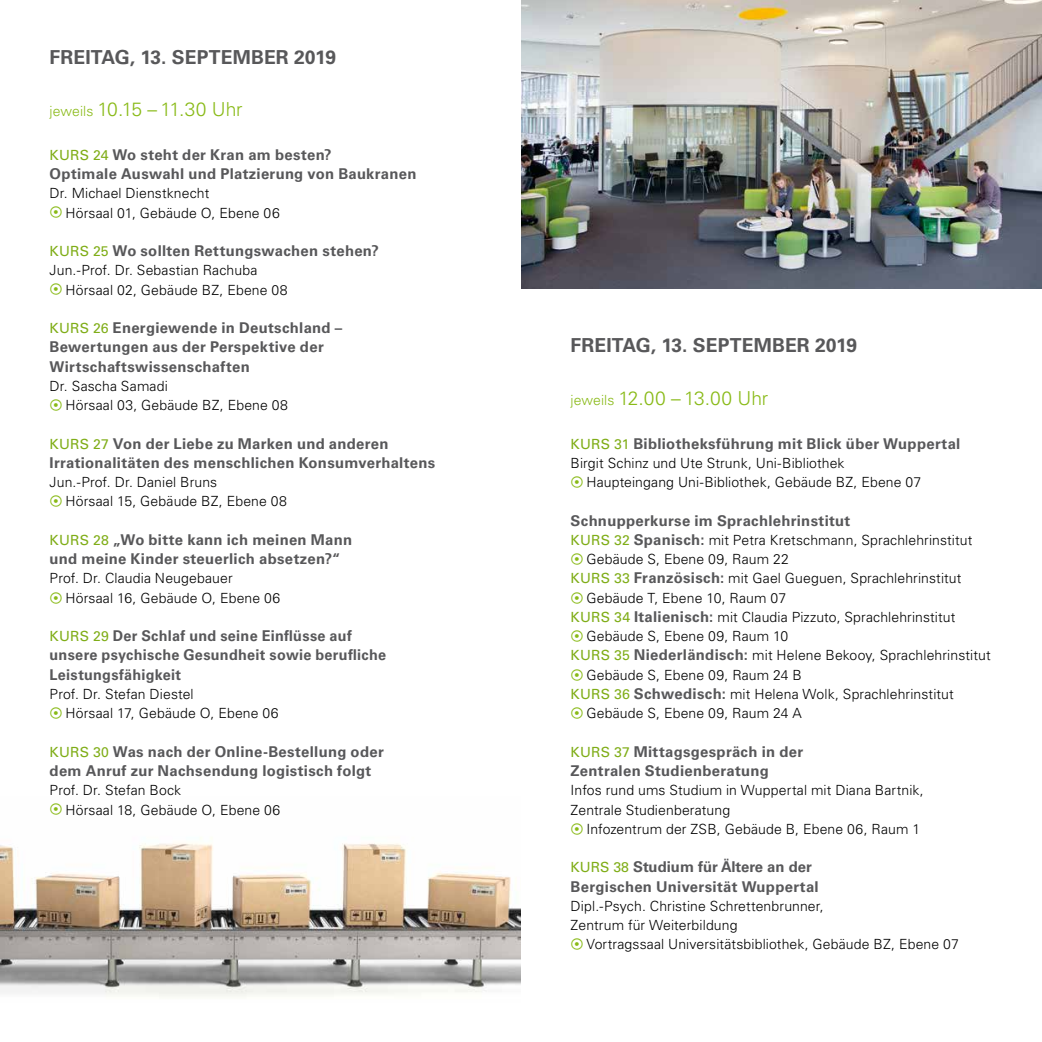
<style>
.page{position:relative;width:1042px;height:1042px;background:#fff}
.page>*{position:absolute;margin:0;border:0;box-sizing:border-box;transform-origin:0 0}
.t1{font:700 19.25px "Univers LT Pro 65";letter-spacing:.005em;color:#58585a}
.t2{font:300 19.25px "Univers LT Pro 45";letter-spacing:-.01em;color:#89ba17}
.t3{font:700 14.88px/19.2px "Univers LT Pro 65";letter-spacing:.02em;color:#58585a}
.t4{font:300 14px/19.2px "Univers LT Pro 45";letter-spacing:.01em;color:#000}
.s1{font-size:14px}
.s2{font-family:"Univers LT Pro 55 Roman";font-weight:400;font-size:14px;color:#7fad17}
.s3{font-family:"Apple SD Gothic Neo";font-weight:800;color:#89ba17}
.s4{font-family:"Univers LT Pro 55 Roman";font-weight:400;color:#7fad17}
.s5{font-family:"Univers LT Pro 65";font-weight:700;font-size:14.88px;color:#58585a}
</style>
<div class="page">
<img style="left:0;top:843px;width:521px;height:154px">
<img style="left:521px;top:0;width:521px;height:289px">
<h1 class="t1" style="left:50px;top:45px;width:288px">FREITAG, 13. SEPTEMBER 2019</h1>
<h1 class="t2" style="left:50px;top:98px;width:195px"><span class="s1">jeweils</span> 10.15 – 11.30 Uhr</h1>
<p class="t3" style="left:50px;top:145px;width:368px"><span class="s2">KURS 24</span> Wo steht der Kran am besten?<br>Optimale Auswahl und Platzierung von Baukranen</p>
<p class="t4" style="left:50px;top:184px;width:232px">Dr. Michael Dienstknecht<br><span class="s3">☉</span> Hörsaal 01, Gebäude O, Ebene 06</p>
<p class="t3" style="left:50px;top:241px;width:331px"><span class="s2">KURS 25</span> Wo sollten Rettungswachen stehen?</p>
<p class="t4" style="left:50px;top:261px;width:240px">Jun.-Prof. Dr. Sebastian Rachuba<br><span class="s3">☉</span> Hörsaal 02, Gebäude BZ, Ebene 08</p>
<p class="t3" style="left:50px;top:318px;width:294px"><span class="s2">KURS 26</span> Energiewende in Deutschland –<br>Bewertungen aus der Perspektive der<br>Wirtschaftswissenschaften</p>
<p class="t4" style="left:50px;top:376px;width:240px">Dr. Sascha Samadi<br><span class="s3">☉</span> Hörsaal 03, Gebäude BZ, Ebene 08</p>
<p class="t3" style="left:50px;top:434px;width:387px"><span class="s2">KURS 27</span> Von der Liebe zu Marken und anderen<br>Irrationalitäten des menschlichen Konsumverhaltens</p>
<p class="t4" style="left:50px;top:472px;width:239px">Jun.-Prof. Dr. Daniel Bruns<br><span class="s3">☉</span> Hörsaal 15, Gebäude BZ, Ebene 08</p>
<p class="t3" style="left:50px;top:530px;width:304px"><span class="s2">KURS 28</span> „Wo bitte kann ich meinen Mann und meine Kinder steuerlich absetzen?“</p>
<p class="t4" style="left:50px;top:569px;width:232px">Prof. Dr. Claudia Neugebauer<br><span class="s3">☉</span> Hörsaal 16, Gebäude O, Ebene 06</p>
<p class="t3" style="left:50px;top:626px;width:338px"><span class="s2">KURS 29</span> Der Schlaf und seine Einflüsse auf unsere psychische Gesundheit sowie berufliche<br>Leistungsfähigkeit</p>
<p class="t4" style="left:50px;top:684px;width:231px">Prof. Dr. Stefan Diestel<br><span class="s3">☉</span> Hörsaal 17, Gebäude O, Ebene 06</p>
<p class="t3" style="left:50px;top:742px;width:336px"><span class="s2">KURS 30</span> Was nach der Online-Bestellung oder dem Anruf zur Nachsendung logistisch folgt</p>
<p class="t4" style="left:50px;top:780px;width:232px">Prof. Dr. Stefan Bock<br><span class="s3">☉</span> Hörsaal 18, Gebäude O, Ebene 06</p>
<h1 class="t1" style="left:570px;top:334px;width:288px">FREITAG, 13. SEPTEMBER 2019</h1>
<h1 class="t2" style="left:570px;top:386px;width:199px"><span class="s1">jeweils</span> 12.00 – 13.00 Uhr</h1>
<p class="t3" style="left:570px;top:434px;width:391px"><span class="s2">KURS 31</span> Bibliotheksführung mit Blick über Wuppertal</p>
<p class="t4" style="left:570px;top:453px;width:352px">Birgit Schinz und Ute Strunk, Uni-Bibliothek<br><span class="s3">☉</span> Haupteingang Uni-Bibliothek, Gebäude BZ, Ebene 07</p>
<p class="t3" style="left:570px;top:511px;width:281px">Schnupperkurse im Sprachlehrinstitut</p>
<p class="t4" style="left:570px;top:530px;width:422px"><span class="s4">KURS 32</span> <span class="s5">Spanisch:</span> mit Petra Kretschmann, Sprachlehrinstitut<br><span class="s3">☉</span> Gebäude S, Ebene 09, Raum 22<br><span class="s4">KURS 33</span> <span class="s5">Französisch:</span> mit Gael Gueguen, Sprachlehrinstitut<br><span class="s3">☉</span> Gebäude T, Ebene 10, Raum 07<br><span class="s4">KURS 34</span> <span class="s5">Italienisch:</span> mit Claudia Pizzuto, Sprachlehrinstitut<br><span class="s3">☉</span> Gebäude S, Ebene 09, Raum 10<br><span class="s4">KURS 35</span> <span class="s5">Niederländisch:</span> mit Helene Bekooy, Sprachlehrinstitut <span class="s3">☉</span> Gebäude S, Ebene 09, Raum 24 B<br><span class="s4">KURS 36</span> <span class="s5">Schwedisch:</span> mit Helena Wolk, Sprachlehrinstitut<br><span class="s3">☉</span> Gebäude S, Ebene 09, Raum 24 A</p>
<p class="t3" style="left:570px;top:742px;width:234px"><span class="s2">KURS 37</span> Mittagsgespräch in der<br>Zentralen Studienberatung</p>
<p class="t4" style="left:570px;top:780px;width:355px">Infos rund ums Studium in Wuppertal mit Diana Bartnik,<br>Zentrale Studienberatung<br><span class="s3">☉</span> Infozentrum der ZSB, Gebäude B, Ebene 06, Raum 1</p>
<p class="t3" style="left:570px;top:857px;width:250px"><span class="s2">KURS 38</span> Studium für Ältere an der<br>Bergischen Universität Wuppertal</p>
<p class="t4" style="left:570px;top:896px;width:390px">Dipl.-Psych. Christine Schrettenbrunner,<br>Zentrum für Weiterbildung<br><span class="s3">☉</span> Vortragssaal Universitätsbibliothek, Gebäude BZ, Ebene 07</p>
</div>
